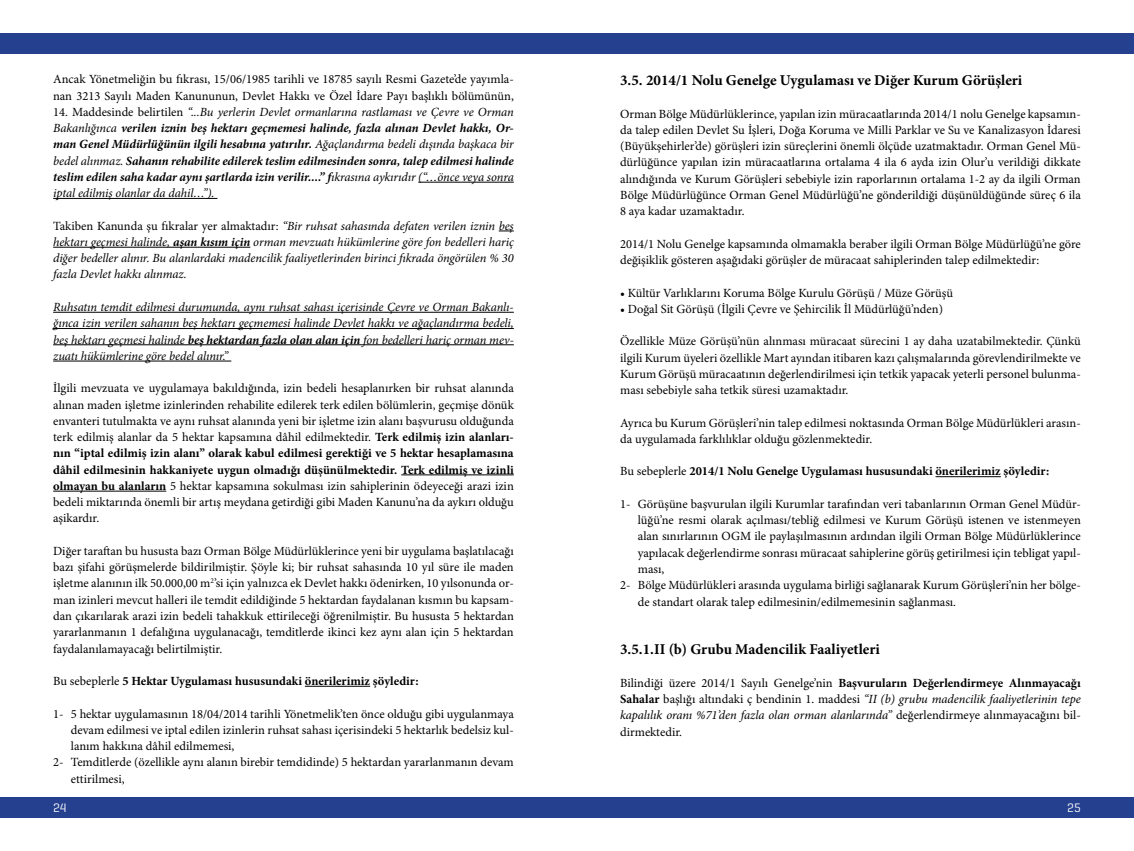
<style>
.page{position:relative;width:1134px;height:851px;background:#fff}
.page>*{position:absolute;margin:0;border:0;box-sizing:border-box;transform-origin:0 0}
.t1{font:700 15px "Minion Pro";color:#000}
.t2{font:12.5px/16.2px "Minion Pro";color:#000;text-align:justify}
.t3{font:italic 12.5px/16.2px "Minion Pro";letter-spacing:-.005em;color:#000;text-align:justify}
.t4{font:italic 700 12.5px/16.2px "Minion Pro";letter-spacing:-.005em;color:#000;text-align:justify}
.t5{font:700 12.5px "Minion Pro";color:#000}
.t6{font:12.5px "Geogrotesque";color:#fff}
.s1{font-weight:400;font-style:normal}
.s2{font-weight:400}
.s3{font-style:normal}
.s4{font-weight:700}
.s5{font-style:italic}
</style>
<div class="page">
<div style="left:0;top:33px;width:1134px;height:20px;background:#25408f"></div>
<div style="left:0;top:797px;width:1134px;height:20px;background:#25408f"></div>
<hr style="left:418px;top:182px;width:96px;height:1px;background:#000">
<hr style="left:53px;top:198px;width:164px;height:1px;background:#000">
<svg style="left:499px;top:230px;width:15px;height:1px"></svg>
<hr style="left:53px;top:247px;width:197px;height:1px;background:#000">
<hr style="left:53px;top:312px;width:461px;height:1px;background:#000">
<hr style="left:53px;top:328px;width:461px;height:1px;background:#000">
<hr style="left:53px;top:344px;width:461px;height:1px;background:#000">
<hr style="left:53px;top:360px;width:178px;height:1px;background:#000">
<hr style="left:401px;top:474px;width:113px;height:1px;background:#000">
<hr style="left:53px;top:490px;width:113px;height:1px;background:#000">
<hr style="left:305px;top:685px;width:65px;height:1px;background:#000">
<hr style="left:935px;top:476px;width:66px;height:1px;background:#000">
<p class="t2" style="left:53px;top:72px;width:462px">Ancak Yönetmeliğin bu fıkrası, 15/06/1985 tarihli ve 18785 sayılı Resmi Gazete’de yayımla&shy;nan 3213 Sayılı Maden Kanununun, Devlet Hakkı ve Özel İdare Payı başlıklı bölümünün,</p>
<p class="t4" style="left:53px;top:103px;width:462px"><span class="s1">14. Maddesinde belirtilen</span> <span class="s2">“...Bu yerlerin Devlet ormanlarına rastlaması ve Çevre ve Orman Bakanlığınca</span> verilen iznin beş hektarı geçmemesi halinde, fazla alınan Devlet hakkı, Or&shy;man Genel Müdürlüğünün ilgili hesabına yatırılır. <span class="s2">Ağaçlandırma bedeli dışında başkaca bir bedel alınmaz.</span> Sahanın rehabilite edilerek teslim edilmesinden sonra, talep edilmesi halinde teslim edilen saha kadar aynı şartlarda izin verilir....” f<span class="s2">ıkrasına aykırıdır (“…önce veya sonra iptal edilmiş olanlar da dahil…”).</span></p>
<p class="t3" style="left:53px;top:217px;width:462px"><span class="s3">Takiben Kanunda şu fıkralar yer almaktadır:</span> “Bir ruhsat sahasında defaten verilen iznin beş hektarı geçmesi halinde, <span class="s4">aşan kısım için</span> orman mevzuatı hükümlerine göre fon bedelleri hariç diğer bedeller alınır. Bu alanlardaki madencilik faaliyetlerinden birinci fıkrada öngörülen % 30 fazla Devlet hakkı alınmaz.</p>
<p class="t3" style="left:53px;top:299px;width:462px">Ruhsatın temdit edilmesi durumunda, aynı ruhsat sahası içerisinde Çevre ve Orman Bakanlı&shy;ğınca izin verilen sahanın beş hektarı geçmemesi halinde Devlet hakkı ve ağaçlandırma bedeli, beş hektarı geçmesi halinde <span class="s4">beş hektardan fazla olan alan için</span> fon bedelleri hariç orman mev&shy;zuatı hükümlerine göre bedel alınır.”</p>
<p class="t2" style="left:53px;top:380px;width:462px">İlgili mevzuata ve uygulamaya bakıldığında, izin bedeli hesaplanırken bir ruhsat alanında alınan maden işletme izinlerinden rehabilite edilerek terk edilen bölümlerin, geçmişe dönük envanteri tutulmakta ve aynı ruhsat alanında yeni bir işletme izin alanı başvurusu olduğunda terk edilmiş alanlar da 5 hektar kapsamına dâhil edilmektedir. <span class="s4">Terk edilmiş izin alanları&shy;nın “iptal edilmiş izin alanı” olarak kabul edilmesi gerektiği ve 5 hektar hesaplamasına dâhil edilmesinin hakkaniyete uygun olmadığı düşünülmektedir. Terk edilmiş ve izinli olmayan bu alanların</span> 5 hektar kapsamına sokulması izin sahiplerinin ödeyeceği arazi izin bedeli miktarında önemli bir artış meydana getirdiği gibi Maden Kanunu’na da aykırı olduğu aşikardır.</p>
<p class="t2" style="left:53px;top:543px;width:462px">Diğer taraftan bu hususta bazı Orman Bölge Müdürlüklerince yeni bir uygulama başlatılacağı bazı şifahi görüşmelerde bildirilmiştir. Şöyle ki; bir ruhsat sahasında 10 yıl süre ile maden işletme alanının ilk 50.000,00 m<sup>2</sup>’si için yalnızca ek Devlet hakkı ödenirken, 10 yılsonunda or&shy;man izinleri mevcut halleri ile temdit edildiğinde 5 hektardan faydalanan kısmın bu kapsam&shy;dan çıkarılarak arazi izin bedeli tahakkuk ettirileceği öğrenilmiştir. Bu hususta 5 hektardan yararlanmanın 1 defalığına uygulanacağı, temditlerde ikinci kez aynı alan için 5 hektardan faydalanılamayacağı belirtilmiştir.</p>
<p class="t5" style="left:53px;top:672px;width:367px"><span class="s2">Bu sebeplerle</span> 5 Hektar Uygulaması hususundaki önerilerimiz şöyledir:</p>
<p class="t2" style="left:53px;top:705px;width:462px">1- 5 hektar uygulamasının 18/04/2014 tarihli Yönetmelik’ten önce olduğu gibi uygulanmaya</p>
<p class="t2" style="left:71px;top:722px;width:444px">devam edilmesi ve iptal edilen izinlerin ruhsat sahası içerisindeki 5 hektarlık bedelsiz kul-</p>
<p class="t2" style="left:71px;top:738px;width:165px">lanım hakkına dâhil edilmemesi,</p>
<p class="t2" style="left:53px;top:754px;width:462px">2- Temditlerde (özellikle aynı alanın birebir temdidinde) 5 hektardan yararlanmanın devam</p>
<p class="t2" style="left:71px;top:770px;width:55px">ettirilmesi,</p>
<p class="t1" style="left:620px;top:70px;width:404px">3.5. 2014/1 Nolu Genelge Uygulaması ve Diğer Kurum Görüşleri</p>
<p class="t2" style="left:620px;top:106px;width:462px">Orman Bölge Müdürlüklerince, yapılan izin müracaatlarında 2014/1 nolu Genelge kapsamın&shy;da talep edilen Devlet Su İşleri, Doğa Koruma ve Milli Parklar ve Su ve Kanalizasyon İdaresi (Büyükşehirler’de) görüşleri izin süreçlerini önemli ölçüde uzatmaktadır. Orman Genel Mü&shy;dürlüğünce yapılan izin müracaatlarına ortalama 4 ila 6 ayda izin Olur’u verildiği dikkate alındığında ve Kurum Görüşleri sebebiyle izin raporlarının ortalama 1-2 ay da ilgili Orman Bölge Müdürlüğünce Orman Genel Müdürlüğü’ne gönderildiği düşünüldüğünde süreç 6 ila 8 aya kadar uzamaktadır.</p>
<p class="t2" style="left:620px;top:236px;width:462px">2014/1 Nolu Genelge kapsamında olmamakla beraber ilgili Orman Bölge Müdürlüğü’ne göre değişiklik gösteren aşağıdaki görüşler de müracaat sahiplerinden talep edilmektedir:</p>
<p class="t2" style="left:620px;top:285px;width:334px">• Kültür Varlıklarını Koruma Bölge Kurulu Görüşü / Müze Görüşü</p>
<p class="t2" style="left:620px;top:301px;width:324px">• Doğal Sit Görüşü (İlgili Çevre ve Şehircilik İl Müdürlüğü’nden)</p>
<p class="t2" style="left:620px;top:334px;width:462px">Özellikle Müze Görüşü’nün alınması müracaat sürecini 1 ay daha uzatabilmektedir. Çünkü ilgili Kurum üyeleri özellikle Mart ayından itibaren kazı çalışmalarında görevlendirilmekte ve Kurum Görüşü müracaatının değerlendirilmesi için tetkik yapacak yeterli personel bulunma&shy;ması sebebiyle saha tetkik süresi uzamaktadır.</p>
<p class="t2" style="left:620px;top:415px;width:462px">Ayrıca bu Kurum Görüşleri’nin talep edilmesi noktasında Orman Bölge Müdürlükleri arasın&shy;da uygulamada farklılıklar olduğu gözlenmektedir.</p>
<p class="t5" style="left:620px;top:462px;width:430px"><span class="s2">Bu sebeplerle</span> 2014/1 Nolu Genelge Uygulaması hususundaki önerilerimiz şöyledir:</p>
<p class="t2" style="left:620px;top:496px;width:462px">1- Görüşüne başvurulan ilgili Kurumlar tarafından veri tabanlarının Orman Genel Müdür-</p>
<p class="t2" style="left:638px;top:512px;width:444px">lüğü’ne resmi olarak açılması/tebliğ edilmesi ve Kurum Görüşü istenen ve istenmeyen</p>
<p class="t2" style="left:638px;top:529px;width:444px">alan sınırlarının OGM ile paylaşılmasının ardından ilgili Orman Bölge Müdürlüklerince</p>
<p class="t2" style="left:638px;top:545px;width:444px">yapılacak değerlendirme sonrası müracaat sahiplerine görüş getirilmesi için tebligat yapıl-</p>
<p class="t2" style="left:638px;top:561px;width:28px">ması,</p>
<p class="t2" style="left:620px;top:577px;width:462px">2- Bölge Müdürlükleri arasında uygulama birliği sağlanarak Kurum Görüşleri’nin her bölge-</p>
<p class="t2" style="left:638px;top:594px;width:320px">de standart olarak talep edilmesinin/edilmemesinin sağlanması.</p>
<p class="t1" style="left:620px;top:638px;width:261px">3.5.1.II (b) Grubu Madencilik Faaliyetleri</p>
<p class="t2" style="left:620px;top:675px;width:462px">Bilindiği üzere 2014/1 Sayılı Genelge’nin <span class="s4">Başvuruların Değerlendirmeye Alınmayacağı Sahalar</span> başlığı altındaki ç bendinin 1. maddesi <span class="s5">“II (b) grubu madencilik faaliyetlerinin tepe kapalılık oranı %71’den fazla olan orman alanlarında”</span> değerlendirmeye alınmayacağını bil&shy;dirmektedir.</p>
<p class="t6" style="left:53px;top:799px;width:15px">24</p>
<p class="t6" style="left:1067px;top:799px;width:15px">25</p>
</div>
